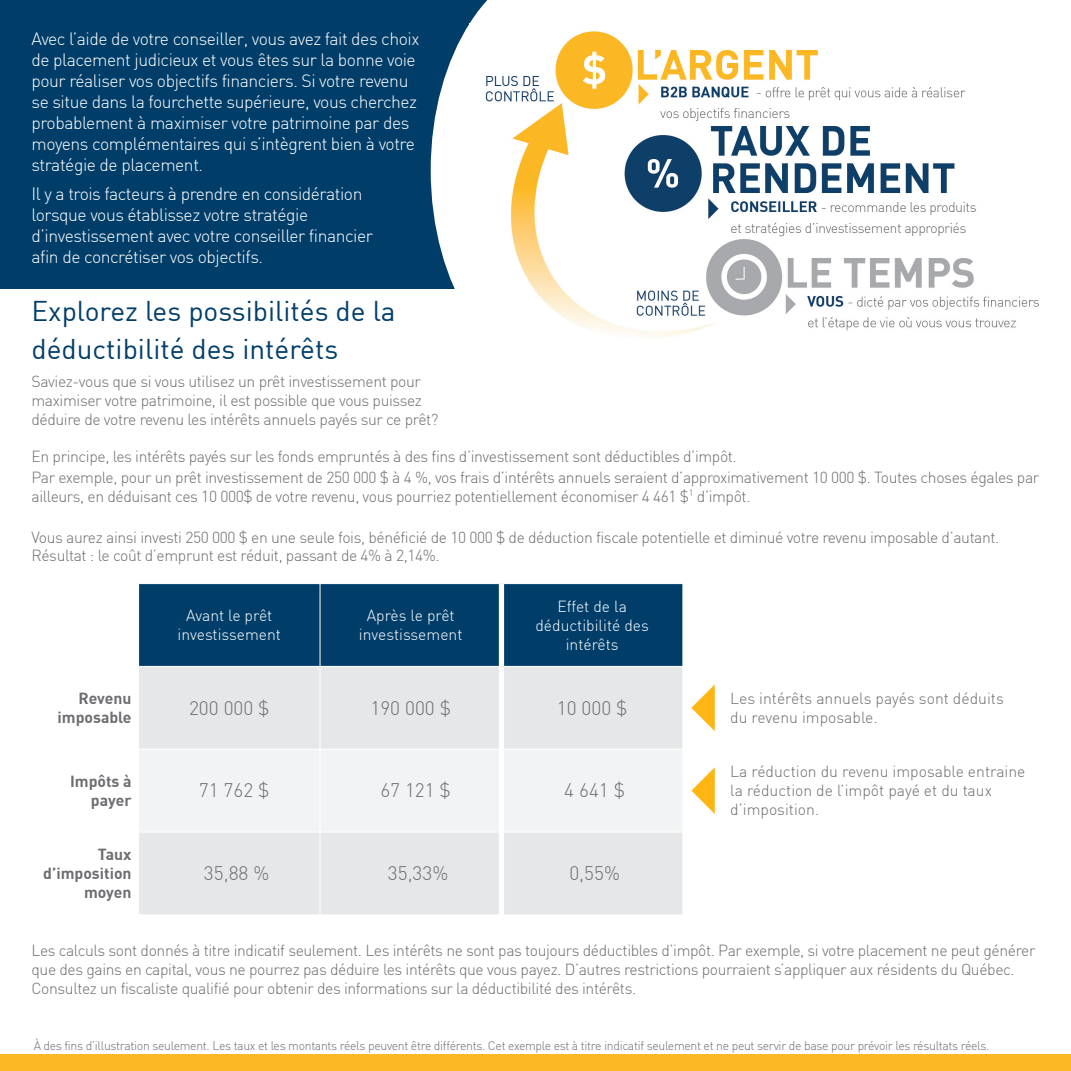
<style>
.page{position:relative;width:1071px;height:1071px;background:#fff}
.page>*{position:absolute;margin:0;border:0;box-sizing:border-box;transform-origin:0 0}
.HEADING_-_Subheading{font:28px/37.8px "DIN";color:#003e69}
.t1{font:300 19.25px "DIN";color:#6c6d70}
.COPY_-_Body__11pt__L{font:300 17.5px/21px "DIN";letter-spacing:-.025em;color:#fff}
.COPY_-_Body__11pt__L-2{font:300 15.75px/18.9px "DIN";letter-spacing:-.025em;color:#6c6d70}
.COPY_-_Body__11pt__L-3{font:300 15.75px/18.9px "DIN";color:#6c6d70}
.t2{font:300 15.75px/18.9px "DIN";color:#fff;text-align:center}
.t3{font:700 15.75px/18.9px "DIN";color:#6c6d70;text-align:right}
.t4{font:300 12.25px "DIN";letter-spacing:-.025em;color:#6c6d70}
</style>
<div class="page">
<div style="left:0;top:0;width:525px;height:289px;background:#003e69"></div>
<svg style="left:431px;top:0;width:94px;height:289px;fill:#fff"></svg>
<img style="left:470px;top:24px;width:569px;height:313px">
<div style="left:139px;top:584px;width:544px;height:82px;background:#003e69"></div>
<div style="left:139px;top:667px;width:543px;height:247px;background:#e6e7e9"></div>
<div style="left:139px;top:750px;width:543px;height:82px;background:#f2f3f4"></div>
<hr style="left:320px;top:584px;width:1px;height:82px;background:#fff">
<hr style="left:320px;top:667px;width:1px;height:82px;background:#fff">
<hr style="left:139px;top:749px;width:181px;height:1px;background:#fff">
<hr style="left:320px;top:749px;width:179px;height:1px;background:#fff">
<hr style="left:320px;top:749px;width:1px;height:83px;background:#fff">
<hr style="left:504px;top:749px;width:179px;height:1px;background:#fff">
<hr style="left:139px;top:832px;width:181px;height:1px;background:#fff">
<hr style="left:320px;top:832px;width:179px;height:1px;background:#fff">
<hr style="left:320px;top:832px;width:1px;height:83px;background:#fff">
<hr style="left:504px;top:832px;width:179px;height:1px;background:#fff">
<div style="left:499px;top:584px;width:5px;height:82px;background:#fff"></div>
<div style="left:499px;top:666px;width:5px;height:83px;background:#fff"></div>
<div style="left:499px;top:749px;width:5px;height:83px;background:#fff"></div>
<div style="left:499px;top:832px;width:5px;height:83px;background:#fff"></div>
<svg style="left:691px;top:684px;width:24px;height:47px"></svg>
<svg style="left:691px;top:767px;width:24px;height:47px"></svg>
<div style="left:0;top:1054px;width:1071px;height:17px;background:#fcb825"></div>
<p class="COPY_-_Body__11pt__L" style="left:32px;top:28px;width:389px">Avec l’aide de votre conseiller, vous avez fait des choix de placement judicieux et vous êtes sur la bonne voie pour réaliser vos objectifs financiers. Si votre revenu se situe dans la fourchette supérieure, vous cherchez probablement à maximiser votre patrimoine par des moyens complémentaires qui s’intègrent bien à votre stratégie de placement.</p>
<p class="COPY_-_Body__11pt__L" style="left:32px;top:183px;width:343px">Il y a trois facteurs à prendre en considération lorsque vous établissez votre stratégie d’investissement avec votre conseiller financier afin de concrétiser vos objectifs.</p>
<p class="HEADING_-_Subheading" style="left:32px;top:292px;width:366px">Explorez les possibilités de la déductibilité des intérêts</p>
<p class="COPY_-_Body__11pt__L-2" style="left:32px;top:372px;width:409px">Saviez-vous que si vous utilisez un prêt investissement pour maximiser votre patrimoine, il est possible que vous puissez déduire de votre revenu les intérêts annuels payés sur ce prêt?</p>
<p class="COPY_-_Body__11pt__L-2" style="left:32px;top:447px;width:707px">En principe, les intérêts payés sur les fonds empruntés à des fins d’investissement sont déductibles d’impôt.</p>
<p class="COPY_-_Body__11pt__L-2" style="left:32px;top:467px;width:1009px">Par exemple, pour un prêt investissement de 250 000 $ à 4 %, vos frais d’intérêts annuels seraient d’approximativement 10 000 $. Toutes choses égales par ailleurs, en déduisant ces 10 000$ de votre revenu, vous pourriez potentiellement économiser 4 461 $<sup>1</sup> d’impôt.</p>
<p class="COPY_-_Body__11pt__L-2" style="left:32px;top:527px;width:969px">Vous aurez ainsi investi 250 000 $ en une seule fois, bénéficié de 10 000 $ de déduction fiscale potentielle et diminué votre revenu imposable d’autant.<br>Résultat : le coût d’emprunt est réduit, passant de 4% à 2,14%.</p>
<p class="t2" style="left:178px;top:606px;width:105px">Avant le prêt investissement</p>
<p class="t2" style="left:359px;top:606px;width:105px">Après le prêt investissement</p>
<p class="t2" style="left:535px;top:596px;width:115px">Effet de la déductibilité des intérêts</p>
<p class="t3" style="left:58px;top:688px;width:75px">Revenu imposable</p>
<p class="t1" style="left:189px;top:696px;width:82px">200 000 $</p>
<p class="t1" style="left:371px;top:696px;width:82px">190 000 $</p>
<p class="t1" style="left:557px;top:696px;width:72px">10 000 $</p>
<p class="COPY_-_Body__11pt__L-3" style="left:730px;top:689px;width:275px">Les intérêts annuels payés sont déduits du revenu imposable.</p>
<p class="t3" style="left:70px;top:771px;width:63px">Impôts à payer</p>
<p class="t1" style="left:199px;top:779px;width:72px">71 762 $</p>
<p class="t1" style="left:380px;top:779px;width:72px">67 121 $</p>
<p class="t1" style="left:564px;top:779px;width:62px">4 641 $</p>
<p class="t3" style="left:43px;top:844px;width:90px">Taux d’imposition moyen</p>
<p class="t1" style="left:204px;top:862px;width:67px">35,88 %</p>
<p class="t1" style="left:388px;top:862px;width:62px">35,33%</p>
<p class="t1" style="left:569px;top:862px;width:52px">0,55%</p>
<p class="COPY_-_Body__11pt__L-3" style="left:730px;top:762px;width:297px">La réduction du revenu imposable entraine la réduction de l’impôt payé et du taux d’imposition.</p>
<p class="COPY_-_Body__11pt__L-2" style="left:32px;top:941px;width:1006px">Les calculs sont donnés à titre indicatif seulement. Les intérêts ne sont pas toujours déductibles d’impôt. Par exemple, si votre placement ne peut générer que des gains en capital, vous ne pourrez pas déduire les intérêts que vous payez. D’autres restrictions pourraient s’appliquer aux résidents du Québec.<br>Consultez un fiscaliste qualifié pour obtenir des informations sur la déductibilité des intérêts.</p>
<p class="t4" style="left:34px;top:1038px;width:957px">À des fins d’illustration seulement. Les taux et les montants réels peuvent être différents. Cet exemple est à titre indicatif seulement et ne peut servir de base pour prévoir les résultats réels.</p>
</div>
